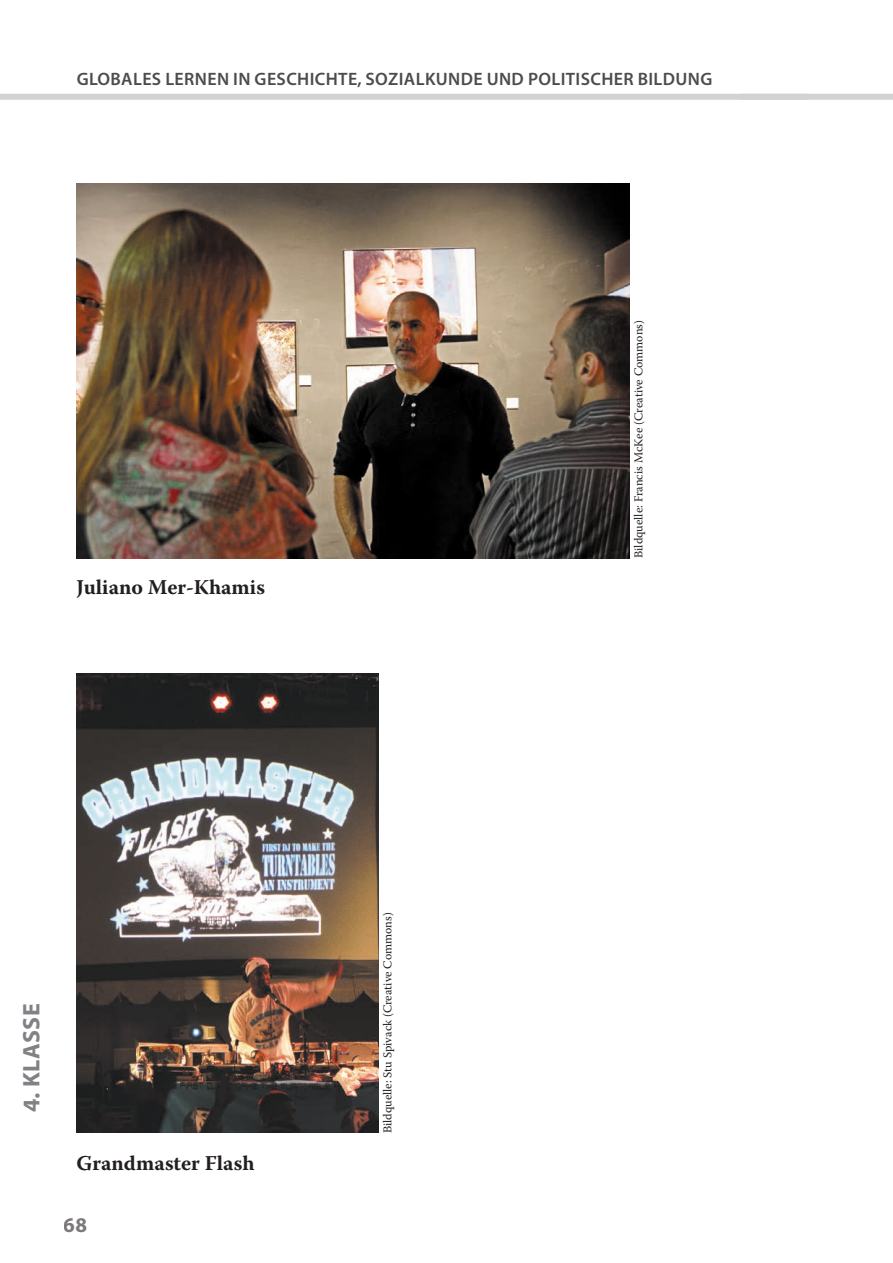
<style>
.page{position:relative;width:893px;height:1263px;background:#fff}
.page>*{position:absolute;margin:0;border:0;box-sizing:border-box;transform-origin:0 0}
.t1{font:700 24px "Myriad Pro";letter-spacing:.02em;color:#808285}
.text02{font:700 21px "Warnock Pro";color:#231f20}
.LISTE{font:700 21px "Warnock Pro";color:#231f20}
.t2{font:700 21px "Myriad Pro";color:#7d797b}
.t3{font:600 18px "Myriad Pro";letter-spacing:.02em;color:#4b4c4d}
.t4{font:12px "Warnock Pro";color:#231f20}
</style>
<div class="page">
<div style="left:740px;top:94px;width:153px;height:6px;background:#d1d2d4"></div>
<div style="left:0;top:94px;width:808px;height:6px;background:#d1d2d4"></div>
<img style="left:77px;top:184px;width:552px;height:374px">
<img style="left:77px;top:674px;width:301px;height:459px">
<h3 class="t3" style="left:77px;top:67px;width:637px">GLOBALES LERNEN IN GESCHICHTE, SOZIALKUNDE UND POLITISCHER BILDUNG</h3>
<p class="text02" style="left:77px;top:574px;width:190px">Juliano Mer-Khamis</p>
<p class="t4" style="left:631px;top:558px;width:240px;rotate:-90deg">Bildquelle: Francis McKee (Creative Commons)</p>
<h1 class="t1" style="left:16px;top:1112px;width:110px;rotate:-90deg">4. KLASSE</h1>
<p class="LISTE" style="left:77px;top:1150px;width:180px">Grandmaster Flash</p>
<h2 class="t2" style="left:64px;top:1211px;width:25px">68</h2>
<p class="t4" style="left:380px;top:1133px;width:222px;rotate:-90deg">Bildquelle: Stu Spivack (Creative Commons)</p>
</div>
